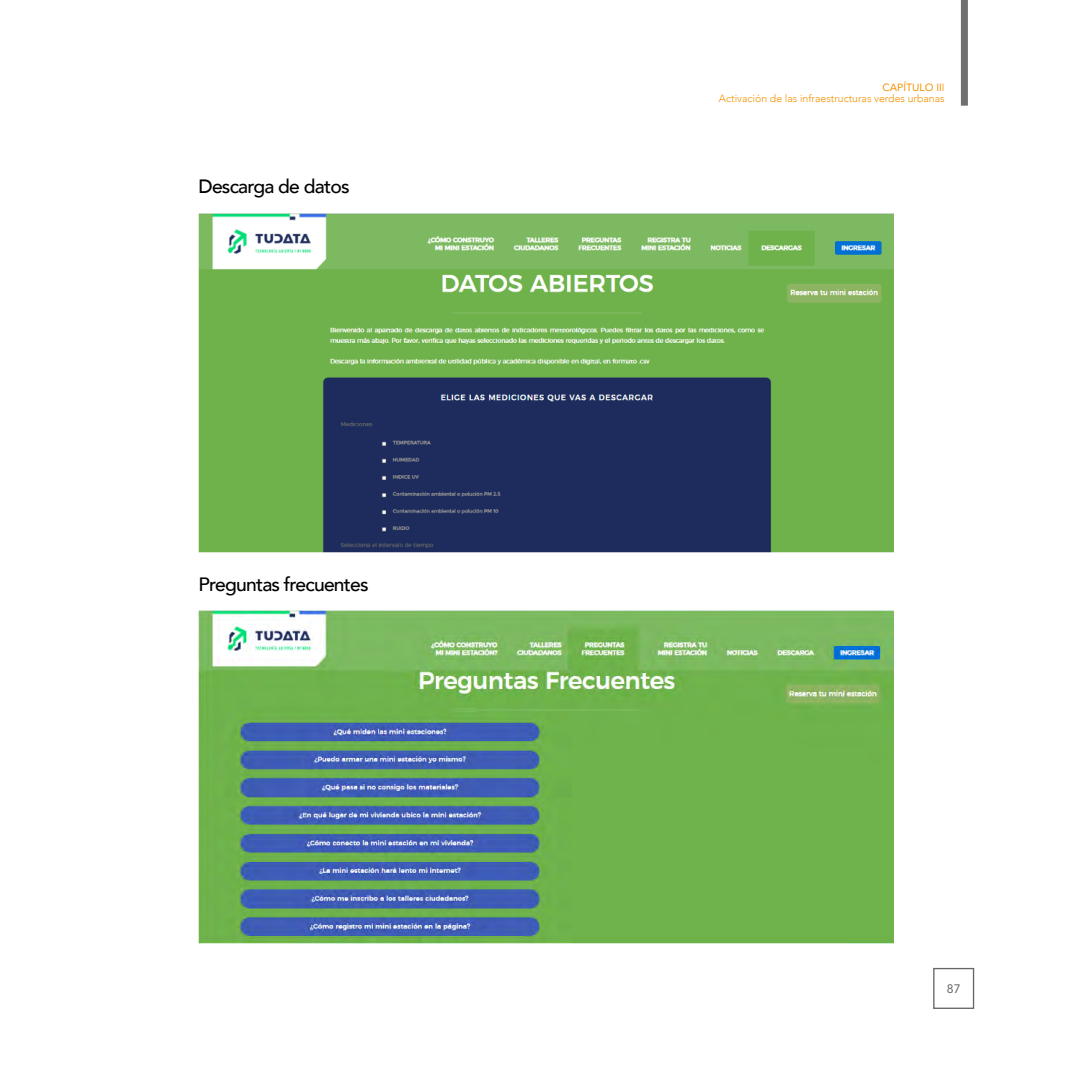
<style>
.page{position:relative;width:1092px;height:1092px;background:#fff}
.page>*{position:absolute;margin:0;border:0;box-sizing:border-box;transform-origin:0 0}
.t1{font:500 19.25px "Avenir";letter-spacing:-.04em;color:#000}
.t2{font:12.25px "Avenir LT Std";color:#666}
.t3{font:300 10.5px/10.5px "Avenir";color:#f39200;text-align:right}
.s1{font-weight:400}
</style>
<div class="page">
<div style="left:960px;top:0;width:7px;height:106px;background:#706f6f"></div>
<div style="left:933px;top:967px;width:41px;height:41px;border:1px solid #666"></div>
<img style="left:198px;top:213px;width:695px;height:339px">
<img style="left:198px;top:611px;width:695px;height:332px">
<h1 class="t1" style="left:198px;top:170px;width:153px">Descarga de datos</h1>
<h1 class="t1" style="left:198px;top:567px;width:172px">Preguntas frecuentes</h1>
<p class="t3" style="left:719px;top:82px;width:227px"><span class="s1">CAPÍTULO II</span>I<br>Activación de las infraestructuras verdes urbanas</p>
<p class="t2" style="left:946px;top:981px;width:15px">87</p>
</div>
